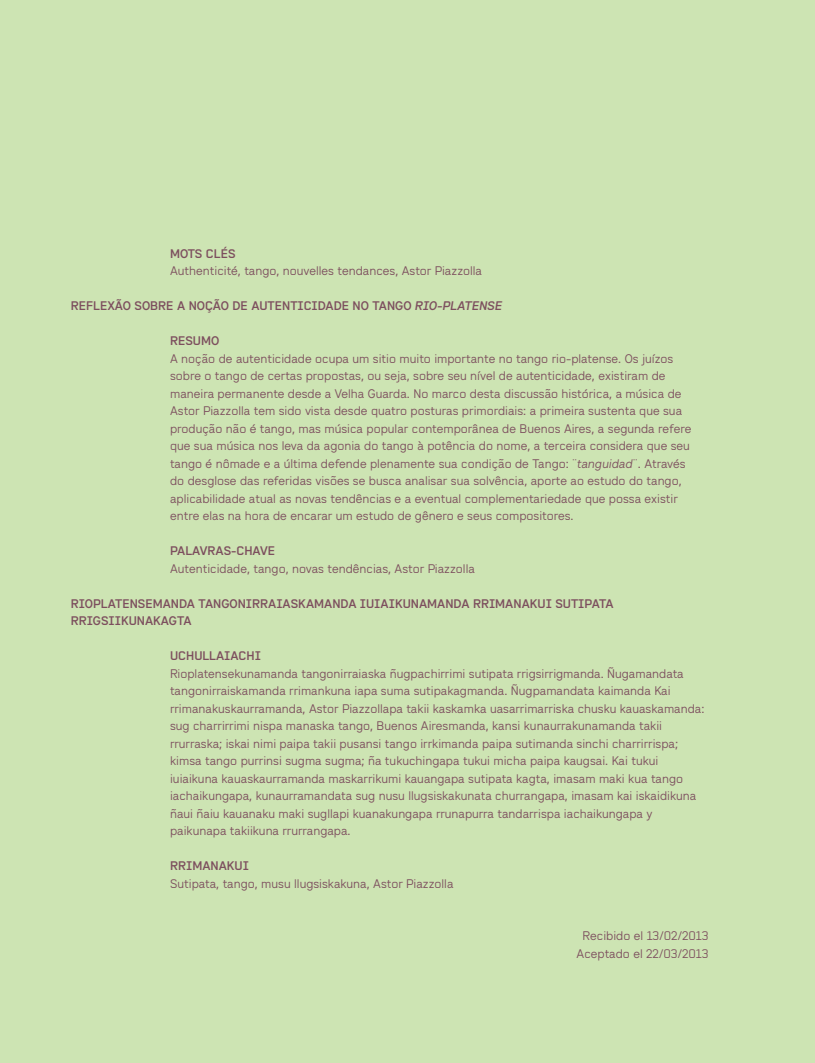
<style>
.page{position:relative;width:815px;height:1063px;background:#cde4b3}
.page>*{position:absolute;margin:0;border:0;box-sizing:border-box;transform-origin:0 0}
.t1{font:12.5px/17.5px "Wedding Sans";color:#7d4f5e}
.t2{font:500 12.5px/17.5px "Wedding Sans";color:#7d4f5e}
.t3{font:italic 500 12.5px "Wedding Sans";color:#7d4f5e}
.s1{font-style:italic}
</style>
<div class="page">
<p class="t2" style="left:170px;top:245px;width:19px">MOTS</p>
<p class="t2" style="left:206px;top:245px;width:30px">CLÉS</p>
<p class="t1" style="left:170px;top:262px;width:314px">Authenticité, tango, nouvelles tendances, Astor Piazzolla</p>
<p class="t2" style="left:71px;top:297px;width:16px">REFLE</p>
<p class="t2" style="left:107px;top:297px;width:36px">XÃO SOBRE</p>
<p class="t2" style="left:177px;top:297px;width:91px">A NOÇÃO DE AUTENTICIDADE</p>
<p class="t2" style="left:353px;top:297px;width:36px">NO TANGO</p>
<p class="t3" style="left:415px;top:299px;width:89px">RIO-PLA TENSE</p>
<p class="t2" style="left:170px;top:332px;width:17px">RESUMO</p>
<p class="t1" style="left:170px;top:350px;width:523px">A noção de autenticidade ocupa um sitio muito importante no tango rio-platense. Os juízos sobre o tango de certas propostas, ou seja, sobre seu nível de autenticidade, existiram de maneira permanente desde a Velha Guarda. No marco desta discussão histórica, a música de Astor Piazzolla tem sido vista desde quatro posturas primordiais: a primeira sustenta que sua produção não é tango, mas música popular contemporânea de Buenos Aires, a segunda refere que sua música nos leva da agonia do tango à potência do nome, a terceira considera que seu tango é nômade e a última defende plenamente sua condição de Tango: ¨<span class="s1">tanguidad</span>¨. Através do desglose das referidas visões se busca analisar sua solvência, aporte ao estudo do tango, aplicabilidade atual as novas tendências e a eventual complementariedade que possa existir entre elas na hora de encarar um estudo de gênero e seus compositores.</p>
<p class="t2" style="left:170px;top:542px;width:16px">PALAVRAS</p>
<p class="t2" style="left:231px;top:542px;width:14px">-CHAVE</p>
<p class="t1" style="left:170px;top:560px;width:306px">Autenticidade, tango, novas tendências, Astor Piazzolla</p>
<p class="t2" style="left:71px;top:595px;width:544px">RIOPLATENSEMANDA TANGONIRRAIASKAMANDA IUIAIKUNAMANDA RRIMANAKUI SUTIPATA<br>RRIGSIIKUNAKAGTA</p>
<p class="t2" style="left:170px;top:647px;width:17px">UCHULLAIACHI</p>
<p class="t1" style="left:170px;top:665px;width:536px">Rioplatensekunamanda tangonirraiaska ñugpachirrimi sutipata rrigsirrigmanda. Ñugamandata tangonirraiskamanda rrimankuna iapa suma sutipakagmanda. Ñugpamandata kaimanda Kai rrimanakuskaurramanda, Astor Piazzollapa takii kaskamka uasarrimarriska chusku kauaskamanda: sug charrirrimi nispa manaska tango, Buenos Airesmanda, kansi kunaurrakunamanda takii rrurraska; iskai nimi paipa takii pusansi tango irrkimanda paipa sutimanda sinchi charrirrispa; kimsa tango purrinsi sugma sugma; ña tukuchingapa tukui micha paipa kaugsai. Kai tukui iuiaikuna kauaskaurramanda maskarrikumi kauangapa sutipata kagta, imasam maki kua tango iachaikungapa, kunaurramandata sug nusu llugsiskakunata churrangapa, imasam kai iskaidikuna ñaui ñaiu kauanaku maki sugllapi kuanakungapa rrunapurra tandarrispa iachaikungapa y paikunapa takiikuna rrurrangapa.</p>
<p class="t2" style="left:170px;top:857px;width:17px">RRIMANAKUI</p>
<p class="t1" style="left:170px;top:875px;width:285px">Sutipata, tango, musu llugsiskakuna, Astor Piazzolla</p>
<p class="t1" style="left:577px;top:927px;width:134px;text-align:center">Recibido el 13/02/2013<br>Aceptado el 22/03/2013</p>
</div>
